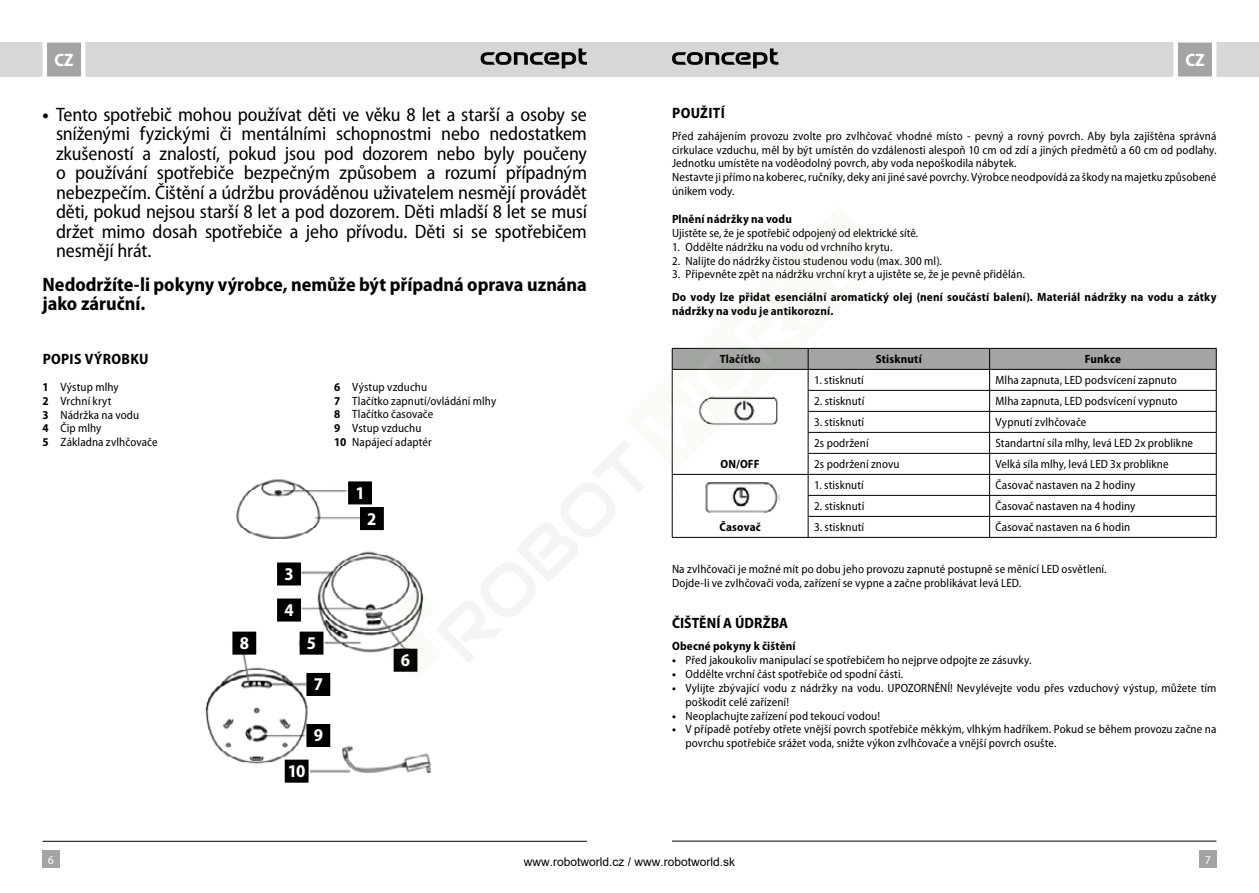
<style>
.page{position:relative;width:1259px;height:893px;background:#fff}
.page>*{position:absolute;margin:0;border:0;box-sizing:border-box;transform-origin:0 0}
.t1{font:semi-condensed 19.5px/19.5px "Myriad Pro";letter-spacing:-.01em;color:#000;text-align:justify}
.t2{font:700 semi-condensed 19.5px/19.5px "Myriad Pro";color:#000}
.t3{font:700 semi-condensed 18px "Myriad Pro";color:#fff}
.t4{font:700 semi-condensed 15px "Myriad Pro";letter-spacing:.02em;color:#000}
.t5{font:semi-condensed 12px/13.8px "Myriad Pro";letter-spacing:.01em;color:#000}
.t6{font:700 semi-condensed 12px/13.8px "Myriad Pro";letter-spacing:.015em;color:#000}
.t7{font:12px "Arial";color:#000}
.t8{font:semi-condensed 12px "Myriad Pro";color:#fff}
.s1{font-weight:700}
</style>
<div class="page">
<div style="left:629px;top:43px;width:630px;height:34px;background:#d7d7d7"></div>
<div style="left:0;top:43px;width:629px;height:34px;background:#d7d7d7"></div>
<div style="left:43px;top:850px;width:17px;height:17px;background:#a4a4a4"></div>
<div style="left:1199px;top:850px;width:17px;height:17px;background:#a4a4a4"></div>
<svg style="left:1171px;top:42px;width:47px;height:35px;background:#bbb"></svg>
<svg style="left:40px;top:42px;width:48px;height:35px;background:#bcbcbc"></svg>
<hr style="left:672px;top:841px;width:544px;height:1px;background:#000">
<hr style="left:43px;top:841px;width:544px;height:1px;background:#000">
<svg style="left:480px;top:48px;width:107px;height:20px"></svg>
<svg style="left:672px;top:48px;width:106px;height:20px"></svg>
<img style="left:205px;top:479px;width:227px;height:304px">
<div style="left:349px;top:482px;width:22px;height:22px;background:#000"></div>
<div style="left:348px;top:481px;width:24px;height:23px;border:2px solid #000"></div>
<div style="left:361px;top:508px;width:22px;height:21px;background:#000"></div>
<div style="left:360px;top:507px;width:24px;height:23px;border:2px solid #000"></div>
<div style="left:300px;top:632px;width:23px;height:22px;background:#000"></div>
<div style="left:278px;top:599px;width:22px;height:22px;background:#000"></div>
<div style="left:277px;top:598px;width:24px;height:23px;border:2px solid #000"></div>
<div style="left:278px;top:563px;width:22px;height:22px;background:#000"></div>
<div style="left:277px;top:562px;width:24px;height:23px;border:2px solid #000"></div>
<div style="left:233px;top:632px;width:22px;height:22px;background:#000"></div>
<div style="left:232px;top:632px;width:24px;height:23px;border:2px solid #000"></div>
<div style="left:307px;top:674px;width:22px;height:21px;background:#000"></div>
<div style="left:306px;top:673px;width:24px;height:23px;border:2px solid #000"></div>
<div style="left:307px;top:725px;width:22px;height:21px;background:#000"></div>
<div style="left:306px;top:724px;width:24px;height:23px;border:2px solid #000"></div>
<div style="left:285px;top:760px;width:23px;height:22px;background:#000"></div>
<svg style="left:368px;top:347px;width:849px;height:335px"></svg>
<h2 class="t3" style="left:55px;top:50px;width:20px">CZ</h2>
<h2 class="t3" style="left:1185px;top:50px;width:20px">CZ</h2>
<p class="t4" style="left:672px;top:104px;width:54px">POUŽITÍ</p>
<p class="t5" style="left:672px;top:129px;width:546px">Před zahájením provozu zvolte pro zvlhčovač vhodné místo - pevný a rovný povrch. Aby byla zajištěna správná cirkulace vzduchu, měl by být umístěn do vzdálenosti alespoň 10 cm od zdí a jiných předmětů a 60 cm od podlahy.<br>Jednotku umístěte na voděodolný povrch, aby voda nepoškodila nábytek.<br>Nestavte ji přímo na koberec, ručníky, deky ani jiné savé povrchy. Výrobce neodpovídá za škody na majetku způsobené únikem vody.</p>
<p class="t6" style="left:672px;top:212px;width:121px">Plnění nádržky na vodu</p>
<p class="t5" style="left:672px;top:226px;width:248px">Ujistěte se, že je spotřebič odpojený od elektrické sítě.</p>
<p class="t5" style="left:672px;top:240px;width:222px">1. Oddělte nádržku na vodu od vrchního krytu.</p>
<p class="t5" style="left:672px;top:254px;width:271px">2. Nalijte do nádržky čistou studenou vodu (max. 300 ml).</p>
<p class="t5" style="left:672px;top:268px;width:354px">3. Připevněte zpět na nádržku vrchní kryt a ujistěte se, že je pevně přidělán.</p>
<p class="t6" style="left:672px;top:290px;width:546px">Do vody lze přidat esenciální aromatický olej (není součástí balení). Materiál nádržky na vodu a zátky nádržky na vodu je antikorozní.</p>
<p class="t6" style="left:719px;top:353px;width:42px">Tlačítko</p>
<p class="t6" style="left:876px;top:353px;width:48px">Stisknutí</p>
<p class="t6" style="left:1084px;top:353px;width:38px">Funkce</p>
<p class="t1" style="left:56px;top:105px;width:532px;text-indent:-13px"><span class="s1">•</span> Tento spotřebič mohou používat děti ve věku 8 let a starší a osoby se sníženými fyzickými či mentálními schopnostmi nebo nedostatkem zkušeností a znalostí, pokud jsou pod dozorem nebo byly poučeny o používání spotřebiče bezpečným způsobem a rozumí případným nebezpečím. Čištění a údržbu prováděnou uživatelem nesmějí provádět děti, pokud nejsou starší 8 let a pod dozorem. Děti mladší 8 let se musí držet mimo dosah spotřebiče a jeho přívodu. Děti si se spotřebičem nesmějí hrát.</p>
<h1 class="t2" style="left:43px;top:275px;width:546px">Nedodržíte-li pokyny výrobce, nemůže být případná oprava uznána jako záruční.</h1>
<p class="t4" style="left:43px;top:351px;width:107px">POPIS VÝROBKU</p>
<p class="t5" style="left:43px;top:380px;width:117px"><span class="s1">1</span> Výstup mlhy<br><span class="s1">2</span> Vrchní kryt<br><span class="s1">3</span> Nádržka na vodu<br><span class="s1">4</span> Čip mlhy<br><span class="s1">5</span> Základna zvlhčovače</p>
<p class="t5" style="left:814px;top:374px;width:51px">1. stisknutí</p>
<p class="t5" style="left:995px;top:374px;width:183px">Mlha zapnuta, LED podsvícení zapnuto</p>
<p class="t5" style="left:814px;top:395px;width:52px">2. stisknutí</p>
<p class="t5" style="left:995px;top:395px;width:183px">Mlha zapnuta, LED podsvícení vypnuto</p>
<p class="t5" style="left:814px;top:416px;width:52px">3. stisknutí</p>
<p class="t5" style="left:995px;top:416px;width:92px">Vypnutí zvlhčovače</p>
<p class="t5" style="left:814px;top:437px;width:56px">2s podržení</p>
<p class="t5" style="left:995px;top:437px;width:199px">Standartní síla mlhy, levá LED 2x problikne</p>
<p class="t5" style="left:814px;top:458px;width:87px">2s podržení znovu</p>
<p class="t5" style="left:995px;top:458px;width:175px">Velká síla mlhy, levá LED 3x problikne</p>
<p class="t5" style="left:334px;top:380px;width:163px"><span class="s1">6</span> Výstup vzduchu<br><span class="s1">7</span> Tlačítko zapnutí/ovládání mlhy<br><span class="s1">8</span> Tlačítko časovače<br><span class="s1">9</span> Vstup vzduchu<br><span class="s1">10</span> Napájecí adaptér</p>
<p class="t6" style="left:720px;top:458px;width:41px">ON/OFF</p>
<h2 class="t3" style="left:240px;top:633px;width:11px">8</h2>
<h2 class="t3" style="left:284px;top:564px;width:11px">3</h2>
<h2 class="t3" style="left:284px;top:600px;width:11px">4</h2>
<h2 class="t3" style="left:307px;top:633px;width:11px">5</h2>
<h2 class="t3" style="left:314px;top:674px;width:11px">7</h2>
<h2 class="t3" style="left:314px;top:725px;width:11px">9</h2>
<h2 class="t3" style="left:288px;top:761px;width:19px">10</h2>
<h2 class="t3" style="left:355px;top:483px;width:11px">1</h2>
<h2 class="t3" style="left:367px;top:508px;width:11px">2</h2>
<h2 class="t3" style="left:401px;top:650px;width:11px">6</h2>
<p class="t5" style="left:814px;top:479px;width:51px">1. stisknutí</p>
<p class="t5" style="left:995px;top:479px;width:141px">Časovač nastaven na 2 hodiny</p>
<p class="t5" style="left:814px;top:500px;width:52px">2. stisknutí</p>
<p class="t5" style="left:995px;top:500px;width:141px">Časovač nastaven na 4 hodiny</p>
<p class="t5" style="left:814px;top:521px;width:52px">3. stisknutí</p>
<p class="t5" style="left:995px;top:521px;width:136px">Časovač nastaven na 6 hodin</p>
<p class="t5" style="left:672px;top:562px;width:436px">Na zvlhčovači je možné mít po dobu jeho provozu zapnuté postupně se měnící LED osvětlení.<br>Dojde-li ve zvlhčovači voda, zařízení se vypne a začne problikávat levá LED.</p>
<p class="t4" style="left:672px;top:615px;width:118px">ČIŠTĚNÍ A ÚDRŽBA</p>
<p class="t6" style="left:672px;top:640px;width:125px">Obecné pokyny k čištění</p>
<p class="t5" style="left:672px;top:654px;width:361px"><span class="s1">•</span> Před jakoukoliv manipulací se spotřebičem ho nejprve odpojte ze zásuvky.</p>
<p class="t5" style="left:672px;top:667px;width:233px"><span class="s1">•</span> Oddělte vrchní část spotřebiče od spodní části.</p>
<p class="t5" style="left:685px;top:681px;width:532px;text-indent:-14px"><span class="s1">•</span> Vylijte zbývající vodu z nádržky na vodu. UPOZORNĚNÍ! Nevylévejte vodu přes vzduchový výstup, můžete tím poškodit celé zařízení!</p>
<p class="t5" style="left:672px;top:709px;width:209px"><span class="s1">•</span> Neoplachujte zařízení pod tekoucí vodou!</p>
<p class="t5" style="left:685px;top:723px;width:532px;text-indent:-14px"><span class="s1">•</span> V případě potřeby otřete vnější povrch spotřebiče měkkým, vlhkým hadříkem. Pokud se během provozu začne na povrchu spotřebiče srážet voda, snižte výkon zvlhčovače a vnější povrch osušte.</p>
<p class="t6" style="left:719px;top:521px;width:43px">Časovač</p>
<p class="t8" style="left:48px;top:853px;width:7px">6</p>
<p class="t8" style="left:1205px;top:853px;width:7px">7</p>
<p class="t7" style="left:524px;top:853px;width:213px">www.robotworld.cz / www.robotworld.sk</p>
</div>
